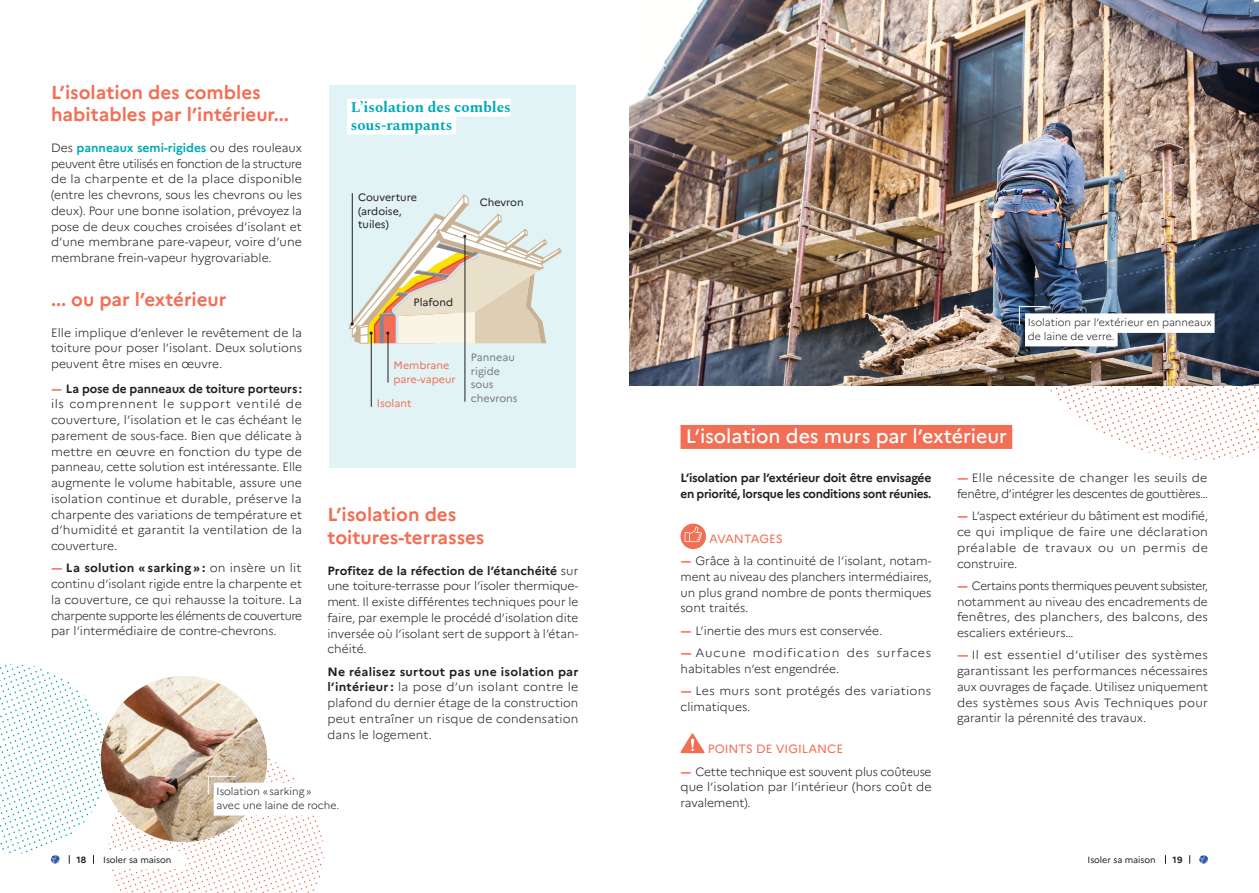
<style>
.page{position:relative;width:1259px;height:893px;background:#fff}
.page>*{position:absolute;margin:0;border:0;box-sizing:border-box;transform-origin:0 0}
.t1{font:500 19.5px "Marianne";color:#fff}
.t2{font:700 18.75px/22.5px "Marianne";color:#f26f55}
.t3{font:700 15px/18px "Spectral";color:#00aab5}
.t4{font:300 12px/15.8px "Marianne";color:#231f20;text-align:justify}
.t5{font:700 12px/15.8px "Marianne";letter-spacing:-.025em;color:#231f20}
.t6{font:300 12px/15.8px "Marianne";letter-spacing:-.025em;color:#231f20}
.t7{font:300 12px/22.4px "Marianne";letter-spacing:.055em;color:#231f20}
.t8{font:12px "Marianne";color:#f26f55}
.t9{font:10.65px/13.8px "Marianne";color:#231f20}
.t10{font:10.65px/13.8px "Marianne";color:#f26f55}
.t11{font:10.65px/13.8px "Marianne";color:#77797e}
.t12{font:300 10.5px/13.5px "Marianne";color:#231f20}
.t13{font:9px "Marianne";letter-spacing:-.005em;color:#231f20}
.t14{font:700 9px "Marianne";color:#231f20}
.s1{font-weight:700;color:#00aab5}
.s2{font-weight:700;font-size:12.15px;color:#f26f55}
.s3{font-weight:700}
.s4{font-weight:400;color:#f26f55}
</style>
<div class="page">
<div style="left:329px;top:85px;width:246px;height:382px;background:#e2f3f5"></div>
<div style="left:680px;top:425px;width:332px;height:24px;background:#f26f55"></div>
<div style="left:680px;top:524px;width:26px;height:25px;background:#f26f55;border-radius:50%"></div>
<svg style="left:684px;top:527px;width:18px;height:15px"></svg>
<svg style="left:680px;top:733px;width:25px;height:20px"></svg>
<img style="left:998px;top:386px;width:261px;height:74px">
<img style="left:108px;top:746px;width:216px;height:147px">
<img style="left:0;top:664px;width:108px;height:190px">
<img style="left:629px;top:0;width:630px;height:386px">
<img style="left:101px;top:676px;width:166px;height:166px;border-radius:83px">
<hr style="left:465px;top:236px;width:1px;height:166px;background:#231f20">
<hr style="left:371px;top:333px;width:1px;height:74px;background:#231f20">
<hr style="left:352px;top:193px;width:1px;height:131px;background:#231f20">
<hr style="left:388px;top:333px;width:1px;height:50px;background:#231f20">
<svg style="left:348px;top:194px;width:213px;height:151px"></svg>
<div style="left:347px;top:99px;width:164px;height:18px;background:#fff"></div>
<div style="left:347px;top:117px;width:109px;height:18px;background:#fff"></div>
<svg style="left:208px;top:776px;width:27px;height:19px"></svg>
<div style="left:214px;top:783px;width:103px;height:19px;background:#fff"></div>
<div style="left:214px;top:796px;width:128px;height:20px;background:#fff"></div>
<div style="left:44px;top:851px;width:141px;height:18px;background:#fff"></div>
<svg style="left:1199px;top:855px;width:9px;height:9px"></svg>
<svg style="left:51px;top:855px;width:9px;height:9px"></svg>
<svg style="left:1019px;top:306px;width:27px;height:19px"></svg>
<div style="left:1025px;top:313px;width:189px;height:20px;background:#fff"></div>
<div style="left:1025px;top:327px;width:92px;height:19px;background:#fff"></div>
<h2 class="t2" style="left:51px;top:81px;width:239px">L’isolation des combles habitables par l’intérieur...</h2>
<p class="t4" style="left:51px;top:140px;width:252px">Des <span class="s1">panneaux semi-rigides</span> ou des rouleaux peuvent être utilisés en fonction de la structure de la charpente et de la place disponible (entre les chevrons, sous les chevrons ou les deux). Pour une bonne isolation, prévoyez la pose de deux couches croisées d’isolant et d’une membrane pare-vapeur, voire d’une membrane frein-vapeur hygrovariable.</p>
<h2 class="t2" style="left:51px;top:288px;width:177px">... ou par l’extérieur</h2>
<p class="t4" style="left:51px;top:324px;width:252px">Elle implique d’enlever le revêtement de la toiture pour poser l’isolant. Deux solutions peuvent être mises en œuvre.</p>
<p class="t4" style="left:51px;top:380px;width:252px"><span class="s2">-</span><span class="s3">La pose de panneaux de toiture porteurs : </span>ils comprennent le support ventilé de couverture, l’isolation et le cas échéant le parement de sous-face. Bien que délicate à mettre en œuvre en fonction du type de panneau, cette solution est intéressante. Elle augmente le volume habitable, assure une isolation continue et durable, préserve la charpente des variations de température et d’humidité et garantit la ventilation de la couverture.</p>
<p class="t4" style="left:51px;top:560px;width:252px"><span class="s2">-</span><span class="s3">La solution « sarking » :</span> on insère un lit continu d’isolant rigide entre la charpente et la couverture, ce qui rehausse la toiture. La charpente supporte les éléments de couverture par l’intermédiaire de contre-chevrons.</p>
<p class="t3" style="left:351px;top:97px;width:161px">L’isolation des combles sous-rampants</p>
<p class="t9" style="left:358px;top:190px;width:60px">Couverture (ardoise, tuiles)</p>
<p class="t9" style="left:480px;top:196px;width:46px">Chevron</p>
<p class="t9" style="left:413px;top:296px;width:41px">Plafond</p>
<p class="t10" style="left:393px;top:359px;width:64px">Membrane pare-vapeur</p>
<p class="t10" style="left:377px;top:396px;width:36px">Isolant</p>
<p class="t11" style="left:471px;top:350px;width:48px">Panneau rigide sous chevrons</p>
<h2 class="t2" style="left:327px;top:503px;width:158px">L’isolation des toitures-terrasses</h2>
<p class="t4" style="left:327px;top:562px;width:252px"><span class="s3">Profitez de la réfection de l’étanchéité</span> sur une toiture-terrasse pour l’isoler thermique&shy;ment. Il existe différentes techniques pour le faire, par exemple le procédé d’isolation dite inversée où l’isolant sert de support à l’étan&shy;chéité.</p>
<p class="t4" style="left:327px;top:663px;width:252px"><span class="s3">Ne réalisez surtout pas une isolation par l’intérieur :</span> la pose d’un isolant contre le plafond du dernier étage de la construction peut entraîner un risque de condensation dans le logement.</p>
<p class="t12" style="left:217px;top:785px;width:124px">Isolation «sarking»<br>avec une laine de roche.</p>
<p class="t12" style="left:1028px;top:316px;width:185px">Isolation par l’extérieur en panneaux de laine de verre.</p>
<h1 class="t1" style="left:686px;top:424px;width:323px">L’isolation des murs par l’extérieur</h1>
<p class="t5" style="left:680px;top:470px;width:252px">L’isolation par l’extérieur doit être envisagée en priorité, lorsque les conditions sont réunies.</p>
<p class="t4" style="left:680px;top:527px;width:252px;line-height:22.4px;text-indent:29px"><span class="s4">AVANTAGES<br></span><span class="s2">-</span>Grâce à la continuité de l’isolant, notam-</p>
<p class="t4" style="left:680px;top:569px;width:252px">ment au niveau des planchers intermédiaires, un plus grand nombre de ponts thermiques sont traités.</p>
<p class="t7" style="left:680px;top:619px;width:252px"><span class="s2">-</span>L’inertie des murs est conservée. <span class="s2">-</span>Aucune modification des surfaces</p>
<p class="t4" style="left:680px;top:657px;width:252px;line-height:22.4px">habitables n’est engendrée.<br><span class="s2">-</span>Les murs sont protégés des variations</p>
<p class="t4" style="left:680px;top:699px;width:71px">climatiques.</p>
<p class="t8" style="left:708px;top:742px;width:137px">POINTS DE VIGILANCE</p>
<p class="t4" style="left:680px;top:763px;width:252px"><span class="s2">-</span> Cette technique est souvent plus coûteuse que l’isolation par l’intérieur (hors coût de ravalement).</p>
<p class="t6" style="left:957px;top:470px;width:252px"><span class="s2">-</span>Elle nécessite de changer les seuils de fenêtre, d’intégrer les descentes de gouttières…</p>
<p class="t4" style="left:957px;top:508px;width:253px"><span class="s2">-</span> L’aspect extérieur du bâtiment est modifié, ce qui implique de faire une déclaration préalable de travaux ou un permis de construire.</p>
<p class="t4" style="left:957px;top:578px;width:253px"><span class="s2">-</span> Certains ponts thermiques peuvent subsister, notamment au niveau des encadrements de fenêtres, des planchers, des balcons, des escaliers extérieurs…</p>
<p class="t4" style="left:957px;top:647px;width:252px"><span class="s2">-</span>Il est essentiel d’utiliser des systèmes garantissant les performances nécessaires aux ouvrages de façade. Utilisez uniquement des systèmes sous Avis Techniques pour garantir la pérennité des travaux.</p>
<p class="t14" style="left:76px;top:854px;width:11px">18</p>
<p class="t13" style="left:103px;top:854px;width:70px">Isoler sa maison</p>
<p class="t13" style="left:1087px;top:854px;width:70px">Isoler sa maison</p>
<p class="t14" style="left:1172px;top:854px;width:12px">19</p>
</div>
